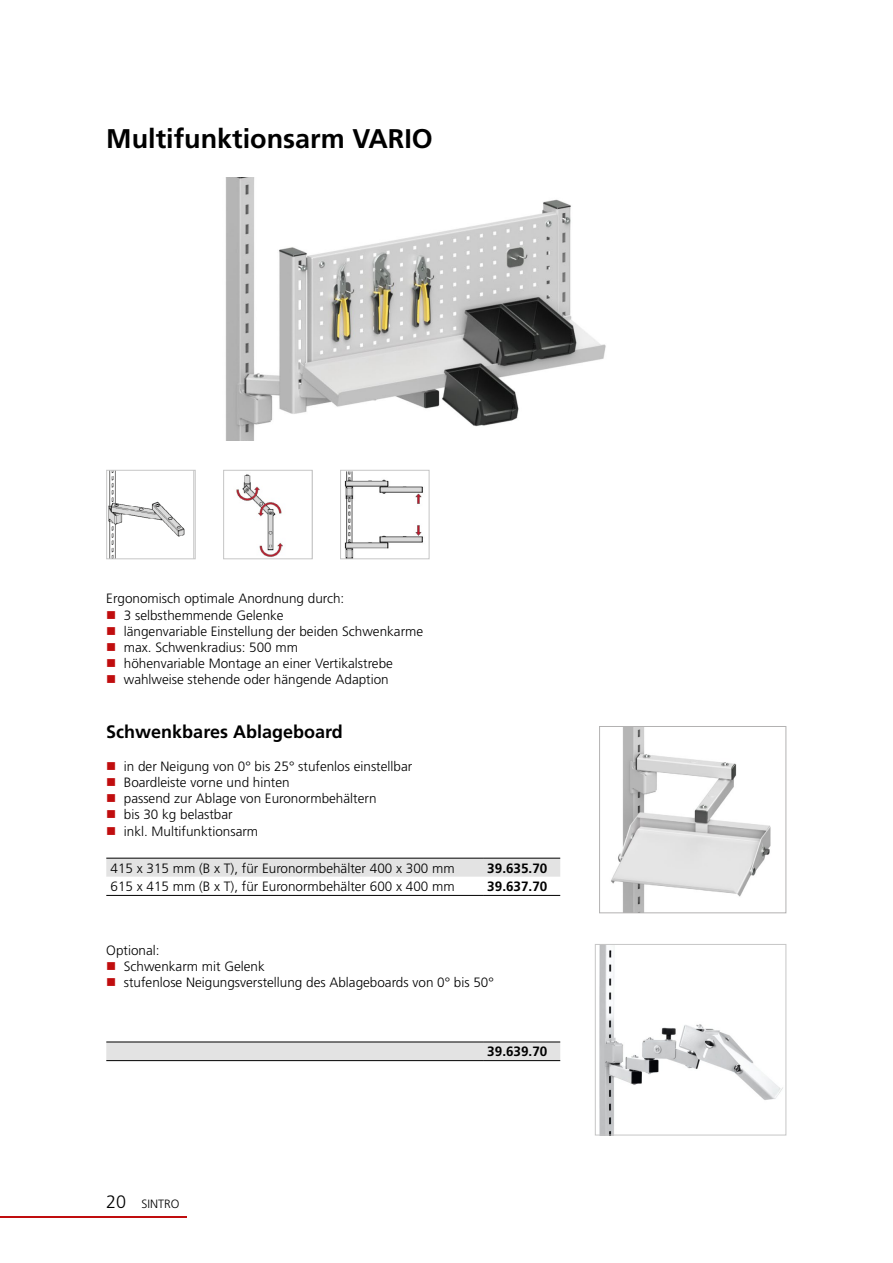
<style>
.page{position:relative;width:893px;height:1263px;background:#fff}
.page>*{position:absolute;margin:0;border:0;box-sizing:border-box;transform-origin:0 0}
.H_3_18{font:700 27px "Frutiger LT Std";color:#000}
.H_4_12{font:700 18px "Frutiger LT Std";color:#000}
.t1{font:300 13.5px "Frutiger LT Std";color:#000}
.t2{font:700 13.5px "Frutiger LT Std";color:#000}
.t3{font:300 12px "Frutiger LT Std";color:#000}
.s1{color:#c00d0e}
.s2{font-size:18px}
</style>
<div class="page">
<hr style="left:0;top:1216px;width:187px;height:1px;background:#c00d0e">
<img style="left:611px;top:728px;width:160px;height:183px">
<div style="left:599px;top:726px;width:187px;height:187px;border:1px solid #b3b2b2"></div>
<img style="left:225px;top:177px;width:381px;height:263px">
<img style="left:599px;top:946px;width:184px;height:187px">
<div style="left:595px;top:944px;width:191px;height:191px;border:1px solid #c6c6c6"></div>
<img style="left:108px;top:472px;width:86px;height:85px">
<div style="left:106px;top:470px;width:90px;height:89px;border:1px solid #c6c6c6"></div>
<img style="left:236px;top:474px;width:47px;height:83px">
<div style="left:223px;top:470px;width:90px;height:89px;border:1px solid #c6c6c6"></div>
<img style="left:344px;top:472px;width:79px;height:85px">
<div style="left:340px;top:470px;width:89px;height:89px;border:1px solid #c6c6c6"></div>
<svg style="left:106px;top:859px;width:454px;height:36px"></svg>
<hr style="left:106px;top:895px;width:377px;height:1px;background:#000">
<hr style="left:483px;top:895px;width:77px;height:1px;background:#000">
<hr style="left:106px;top:858px;width:377px;height:1px;background:#000">
<hr style="left:483px;top:858px;width:77px;height:1px;background:#000">
<div style="left:106px;top:1042px;width:454px;height:18px;background:#e3e3e3"></div>
<hr style="left:106px;top:1060px;width:377px;height:1px;background:#000">
<hr style="left:483px;top:1060px;width:77px;height:1px;background:#000">
<hr style="left:106px;top:1041px;width:377px;height:1px;background:#000">
<hr style="left:483px;top:1041px;width:77px;height:1px;background:#000">
<p class="H_3_18" style="left:106px;top:123px;width:328px">Multifunktionsarm VARIO</p>
<p class="t1" style="left:106px;top:591px;width:240px">Ergonomisch optimale Anordnung durch:</p>
<p class="t1" style="left:106px;top:607px;width:179px"><span class="s1">■</span> 3 selbsthemmende Gelenke</p>
<p class="t1" style="left:106px;top:623px;width:318px"><span class="s1">■</span> längenvariable Einstellung der beiden Schwenkarme</p>
<p class="t1" style="left:106px;top:640px;width:193px"><span class="s1">■</span> max. Schwenkradius: 500 mm</p>
<p class="t1" style="left:106px;top:656px;width:288px"><span class="s1">■</span> höhenvariable Montage an einer Vertikalstrebe</p>
<p class="t1" style="left:106px;top:672px;width:284px"><span class="s1">■</span> wahlweise stehende oder hängende Adaption</p>
<p class="H_4_12" style="left:106px;top:721px;width:238px">Schwenkbares Ablageboard</p>
<p class="t1" style="left:106px;top:758px;width:307px"><span class="s1">■</span> in der Neigung von 0° bis 25° stufenlos einstellbar</p>
<p class="t1" style="left:106px;top:775px;width:185px"><span class="s1">■</span> Boardleiste vorne und hinten</p>
<p class="t1" style="left:106px;top:791px;width:272px"><span class="s1">■</span> passend zur Ablage von Euronormbehältern</p>
<p class="t1" style="left:106px;top:807px;width:128px"><span class="s1">■</span> bis 30 kg belastbar</p>
<p class="t1" style="left:106px;top:823px;width:153px"><span class="s1">■</span> inkl. Multifunktionsarm</p>
<p class="t1" style="left:111px;top:860px;width:346px">415 x 315 mm (B x T), für Euronormbehälter 400 x 300 mm</p>
<p class="t2" style="left:487px;top:860px;width:62px">39.635.70</p>
<p class="t1" style="left:111px;top:879px;width:346px">615 x 415 mm (B x T), für Euronormbehälter 600 x 400 mm</p>
<p class="t2" style="left:487px;top:878px;width:62px">39.637.70</p>
<p class="t1" style="left:106px;top:942px;width:55px">Optional:</p>
<p class="t1" style="left:106px;top:958px;width:160px"><span class="s1">■</span> Schwenkarm mit Gelenk</p>
<p class="t1" style="left:106px;top:975px;width:389px"><span class="s1">■</span> stufenlose Neigungsverstellung des Ablageboards von 0° bis 50°</p>
<p class="t3" style="left:106px;top:1197px;width:75px"><span class="s2">20</span> SINTRO</p>
<p class="t2" style="left:487px;top:1044px;width:62px">39.639.70</p>
</div>
